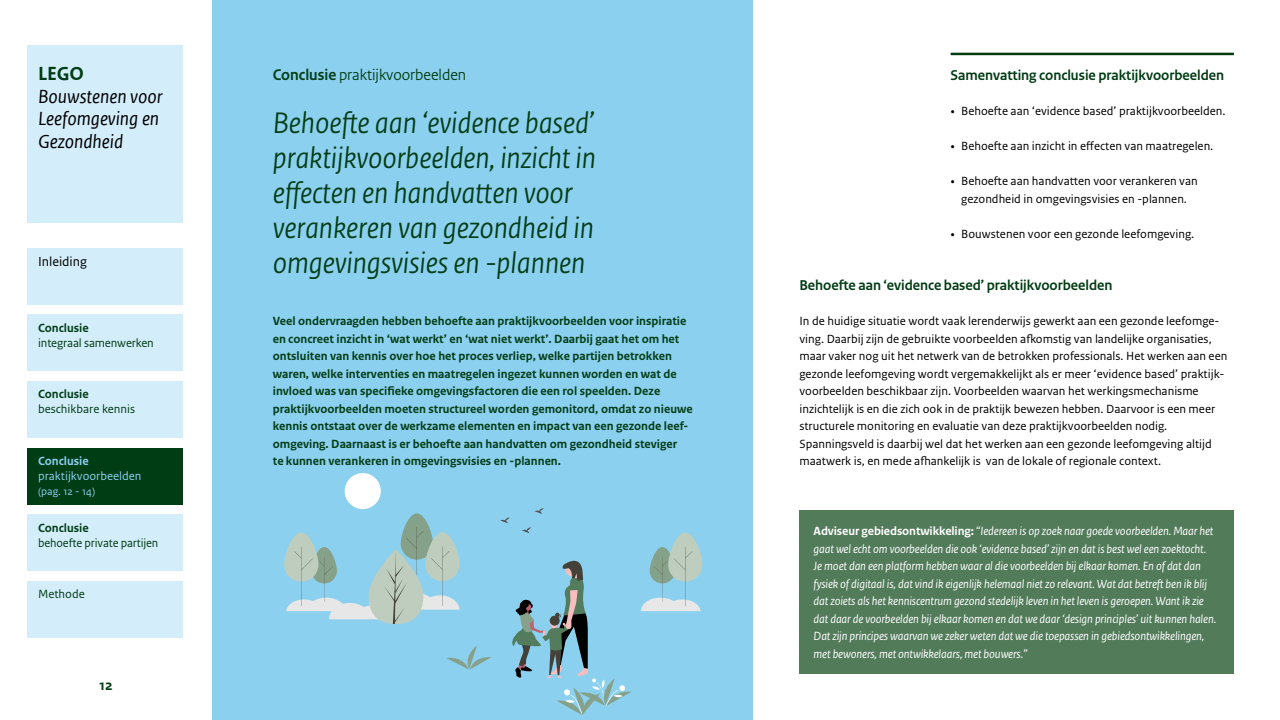
<style>
.page{position:relative;width:1280px;height:720px;background:#fff}
.page>*{position:absolute;margin:0;border:0;box-sizing:border-box;transform-origin:0 0}
.t1{font:italic 31.25px/35px "Rijksoverheid Sans Heading";color:#003c14}
.t2{font:italic 20px/22.5px "Rijksoverheid Sans Text TT";color:#000}
.t3{font:700 20px "Rijksoverheid Sans Text TT";color:#003c14}
.t4{font:16.25px "Rijksoverheid Sans Heading";color:#003c14}
.t5{font:700 15px "Rijksoverheid Sans Heading";color:#003c14}
.t6{font:700 15px "Rijksoverheid Sans Text";color:#003c14}
.t7{font:13.75px "Rijksoverheid Sans Text";color:#000}
.t8{font:12.5px/17.5px "Rijksoverheid Sans Text";color:#000}
.t9{font:700 12.5px/17.5px "Rijksoverheid Sans Text";color:#003c14}
.t10{font:italic 12.5px/17.5px "Rijksoverheid Sans Text";letter-spacing:-.01em;color:#fff}
.t11{font:12.5px "Rijksoverheid Sans Text";letter-spacing:-.01em;color:#003c14}
.t12{font:12.5px "Rijksoverheid Sans Text";color:#8cd0f0}
.t13{font:700 12.5px "Rijksoverheid Sans Text";color:#8cd0f0}
.t14{font:11.25px "Rijksoverheid Sans Text";color:#8cd0f0}
.s1{font-weight:700}
.s2{font-family:"Rijksoverheid Serif"}
.s3{font-weight:700;font-style:normal}
</style>
<div class="page">
<div style="left:213px;top:0;width:540px;height:720px;background:#8cd0f0"></div>
<div style="left:27px;top:45px;width:156px;height:177px;background:#d4edfa"></div>
<div style="left:27px;top:248px;width:156px;height:57px;background:#d4edfa"></div>
<div style="left:27px;top:315px;width:156px;height:56px;background:#d4edfa"></div>
<div style="left:27px;top:381px;width:156px;height:57px;background:#d4edfa"></div>
<div style="left:27px;top:514px;width:156px;height:57px;background:#d4edfa"></div>
<div style="left:27px;top:581px;width:156px;height:57px;background:#d4edfa"></div>
<div style="left:27px;top:448px;width:156px;height:57px;background:#003c14"></div>
<div style="left:799px;top:511px;width:435px;height:163px;background:#527b5a"></div>
<svg style="left:284px;top:533px;width:35px;height:49px"></svg>
<svg style="left:668px;top:533px;width:35px;height:49px"></svg>
<svg style="left:641px;top:547px;width:60px;height:64px"></svg>
<div style="left:345px;top:473px;width:36px;height:36px;background:#fff;border-radius:50%"></div>
<svg style="left:446px;top:646px;width:46px;height:23px"></svg>
<svg style="left:401px;top:513px;width:32px;height:47px"></svg>
<svg style="left:286px;top:527px;width:174px;height:97px"></svg>
<svg style="left:534px;top:508px;width:10px;height:6px"></svg>
<svg style="left:522px;top:527px;width:9px;height:6px"></svg>
<svg style="left:500px;top:517px;width:10px;height:6px"></svg>
<svg style="left:512px;top:560px;width:120px;height:155px"></svg>
<hr style="left:951px;top:53px;width:283px;height:2px;background:#003c14">
<h2 class="t3" style="left:38px;top:62px;width:47px">LEGO</h2>
<h2 class="t2" style="left:38px;top:85px;width:126px">Bouwstenen voor<br>Leefomgeving en<br>Gezondheid</h2>
<p class="t7" style="left:38px;top:254px;width:50px">Inleiding</p>
<p class="t9" style="left:38px;top:319px;width:52px">Conclusie</p>
<p class="t11" style="left:38px;top:336px;width:117px">integraal samenwerken</p>
<p class="t9" style="left:38px;top:386px;width:52px">Conclusie</p>
<p class="t11" style="left:38px;top:402px;width:99px">beschikbare kennis</p>
<p class="t13" style="left:38px;top:454px;width:52px">Conclusie</p>
<p class="t12" style="left:38px;top:469px;width:105px">praktijkvoorbeelden</p>
<p class="t14" style="left:38px;top:485px;width:59px">(pag. 12 - 14)</p>
<p class="t9" style="left:38px;top:519px;width:52px">Conclusie</p>
<p class="t11" style="left:38px;top:535px;width:122px">behoefte private partijen</p>
<p class="t11" style="left:38px;top:587px;width:48px">Methode</p>
<p class="t6" style="left:99px;top:677px;width:15px">12</p>
<h3 class="t4" style="left:273px;top:65px;width:195px"><span class="s1">Conclusie</span> praktijkvoorbeelden</h3>
<h1 class="t1" style="left:273px;top:105px;width:325px">Behoefte aan ‘evidence based’ praktijkvoorbeelden, inzicht in effecten en handvatten voor verankeren van gezondheid in omgevingsvisies en -plannen</h1>
<p class="t9" style="left:273px;top:312px;width:421px">Veel ondervraagden hebben behoefte aan praktijkvoorbeelden voor inspiratie en concreet inzicht in ‘wat werkt’ en ‘wat niet werkt’. Daarbij gaat het om het ontsluiten van kennis over hoe het proces verliep, welke partijen betrokken waren, welke interventies en maatregelen ingezet kunnen worden en wat de invloed was van specifieke omgevingsfactoren die een rol speelden. Deze praktijkvoorbeelden moeten structureel worden gemonitord, omdat zo nieuwe kennis ontstaat over de werkzame elementen en impact van een gezonde leef&shy;omgeving. Daarnaast is er behoefte aan handvatten om gezondheid steviger<br>te kunnen verankeren in omgevingsvisies en -plannen.</p>
<p class="t5" style="left:951px;top:67px;width:275px">Samenvatting conclusie praktijkvoorbeelden</p>
<p class="t8" style="left:951px;top:102px;width:277px"><span class="s2">•</span> Behoefte aan ‘evidence based’ praktijkvoorbeelden.</p>
<p class="t8" style="left:951px;top:137px;width:264px"><span class="s2">•</span> Behoefte aan inzicht in effecten van maatregelen.</p>
<p class="t8" style="left:951px;top:172px;width:249px;text-align:center"><span class="s2">•</span> Behoefte aan handvatten voor verankeren van gezondheid in omgevingsvisies en -plannen.</p>
<p class="t8" style="left:951px;top:225px;width:245px"><span class="s2">•</span> Bouwstenen voor een gezonde leefomgeving.</p>
<p class="t5" style="left:799px;top:277px;width:315px">Behoefte aan ‘evidence based’ praktijkvoorbeelden</p>
<p class="t8" style="left:799px;top:312px;width:429px">In de huidige situatie wordt vaak lerenderwijs gewerkt aan een gezonde leefomge&shy;ving. Daarbij zijn de gebruikte voorbeelden afkomstig van landelijke organisaties, maar vaker nog uit het netwerk van de betrokken professionals. Het werken aan een gezonde leefomgeving wordt vergemakkelijkt als er meer ‘evidence based’ praktijk&shy;voorbeelden beschikbaar zijn. Voorbeelden waarvan het werkingsmechanisme inzichtelijk is en die zich ook in de praktijk bewezen hebben. Daarvoor is een meer structurele monitoring en evaluatie van deze praktijkvoorbeelden nodig.<br>Spanningsveld is daarbij wel dat het werken aan een gezonde leefomgeving altijd maatwerk is, en mede afhankelijk is van de lokale of regionale context.</p>
<p class="t10" style="left:814px;top:522px;width:404px"><span class="s3">Adviseur gebiedsontwikkeling:</span> “Iedereen is op zoek naar goede voorbeelden. Maar het gaat wel echt om voorbeelden die ook ‘evidence based’ zijn en dat is best wel een zoektocht.<br>Je moet dan een platform hebben waar al die voorbeelden bij elkaar komen. En of dat dan fysiek of digitaal is, dat vind ik eigenlijk helemaal niet zo relevant. Wat dat betreft ben ik blij dat zoiets als het kenniscentrum gezond stedelijk leven in het leven is geroepen. Want ik zie dat daar de voorbeelden bij elkaar komen en dat we daar ‘design principles’ uit kunnen halen.<br>Dat zijn principes waarvan we zeker weten dat we die toepassen in gebiedsontwikkelingen, met bewoners, met ontwikkelaars, met bouwers.”</p>
</div>
